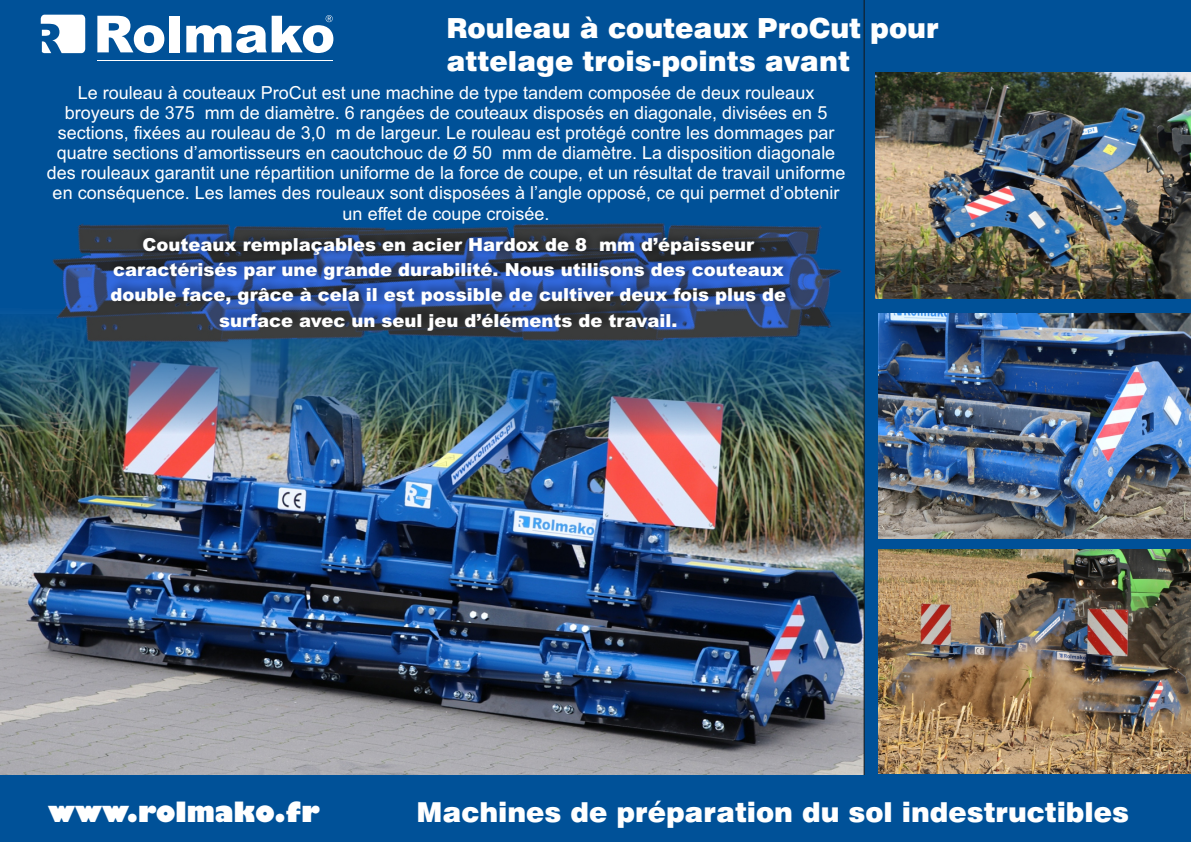
<style>
.page{position:relative;width:1191px;height:842px;background:#fff}
.page>*{position:absolute;margin:0;border:0;box-sizing:border-box;transform-origin:0 0}
.t1{font:900 27.7px/33.2px "Swiss 721 BT";color:#fff}
.t2{font:800 27.7px "Humanist 521 L2";color:#fff}
.t3{font:900 27.5px "Swiss 721 BT";color:#fff}
.t4{font:18px/20.1px "Arial";color:#fff;text-align:center}
.t5{font:900 18px/25.4px "Arial";color:#fff;text-align:center}
</style>
<div class="page">
<img style="left:0;top:544px;width:863px;height:231px">
<svg style="left:0;top:0;width:24px;height:544px;fill:#005198"></svg>
<div style="left:863px;top:0;width:328px;height:775px;background:#005198"></div>
<div style="left:865px;top:66px;width:10px;height:710px;background:#005198"></div>
<div style="left:0;top:775px;width:1191px;height:67px;background:#005198"></div>
<img style="left:875px;top:73px;width:316px;height:225px">
<img style="left:878px;top:549px;width:313px;height:225px">
<img style="left:878px;top:313px;width:313px;height:225px">
<img style="left:24px;top:0;width:844px;height:661px">
<svg style="left:91px;top:216px;width:727px;height:130px"></svg>
<h1 class="t1" style="left:446px;top:14px;width:494px">Rouleau à couteaux ProCut pour attelage trois-points avant</h1>
<p class="t4" style="left:47px;top:84px;width:800px">Le rouleau à couteaux ProCut est une machine de type tandem composée de deux rouleaux broyeurs de 375 mm de diamètre. 6 rangées de couteaux disposés en diagonale, divisées en 5 sections, fixées au rouleau de 3,0 m de largeur. Le rouleau est protégé contre les dommages par quatre sections d’amortisseurs en caoutchouc de Ø 50 mm de diamètre. La disposition diagonale des rouleaux garantit une répartition uniforme de la force de coupe, et un résultat de travail uniforme en conséquence. Les lames des rouleaux sont disposées à l’angle opposé, ce qui permet d’obtenir un effet de coupe croisée.</p>
<p class="t5" style="left:111px;top:233px;width:677px">Couteaux remplaçables en acier Hardox de 8 mm d’épaisseur caractérisés par une grande durabilité. Nous utilisons des couteaux double face, grâce à cela il est possible de cultiver deux fois plus de surface avec un seul jeu d’éléments de travail.</p>
<h1 class="t2" style="left:48px;top:801px;width:273px">www.rolmako.fr</h1>
<h2 class="t3" style="left:416px;top:801px;width:714px">Machines de préparation du sol indestructibles</h2>
</div>
